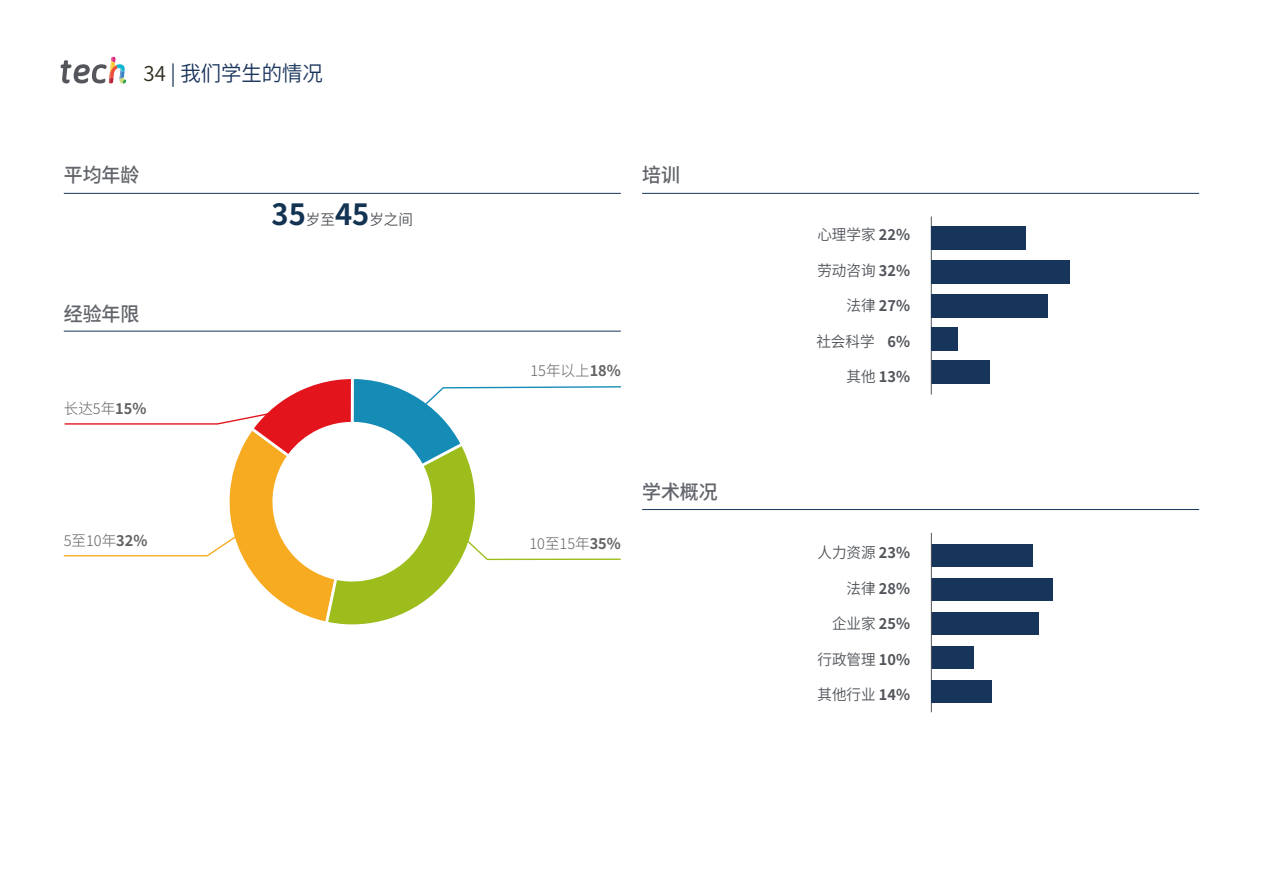
<style>
.page{position:relative;width:1263px;height:893px;background:#fff}
.page>*{position:absolute;margin:0;border:0;box-sizing:border-box;transform-origin:0 0}
.t1{font:21px "Source Han Sans CN";color:#1a355c}
.t2{font:500 19.5px "Source Han Sans CN";color:#61646a}
.t3{font:15px "Source Han Sans CN";color:#52555b}
.t4{font:300 15px "Source Han Sans CN";color:#636363}
.t5{font:700 15px "Source Han Sans CN";color:#52555b}
.s1{color:#312e20}
.s2{font-weight:700}
.s3{font-weight:700;font-size:30px;color:#123352}
.s4{font-weight:400}
</style>
<div class="page">
<svg style="left:61px;top:57px;width:65px;height:27px"></svg>
<hr style="left:64px;top:193px;width:557px;height:1px;background:#17355b">
<hr style="left:64px;top:331px;width:557px;height:1px;background:#17355b">
<hr style="left:642px;top:193px;width:557px;height:1px;background:#17355b">
<div style="left:931px;top:360px;width:59px;height:23px;background:#17355b"></div>
<div style="left:931px;top:645px;width:43px;height:23px;background:#17355b"></div>
<div style="left:931px;top:577px;width:121px;height:23px;background:#17355b"></div>
<hr style="left:642px;top:509px;width:557px;height:1px;background:#17355b">
<div style="left:931px;top:543px;width:102px;height:23px;background:#17355b"></div>
<div style="left:931px;top:611px;width:108px;height:23px;background:#17355b"></div>
<hr style="left:931px;top:533px;width:1px;height:179px;background:#52555b">
<hr style="left:931px;top:217px;width:1px;height:178px;background:#52555b">
<svg style="left:64px;top:379px;width:557px;height:246px"></svg>
<div style="left:931px;top:327px;width:27px;height:24px;background:#17355b"></div>
<div style="left:931px;top:679px;width:61px;height:23px;background:#17355b"></div>
<div style="left:931px;top:294px;width:117px;height:24px;background:#17355b"></div>
<div style="left:931px;top:226px;width:95px;height:24px;background:#17355b"></div>
<div style="left:931px;top:260px;width:138px;height:23px;background:#17355b"></div>
<h1 class="t1" style="left:144px;top:61px;width:181px"><span class="s1">34</span> | 我们学生的情况</h1>
<h2 class="t2" style="left:64px;top:164px;width:77px">平均年龄</h2>
<h2 class="t2" style="left:64px;top:303px;width:77px">经验年限</h2>
<p class="t4" style="left:64px;top:400px;width:84px">长达5年<span class="s2">15%</span></p>
<p class="t3" style="left:272px;top:211px;width:143px"><span class="s3">35</span>岁至<span class="s3">45</span>岁之间</p>
<h2 class="t2" style="left:642px;top:164px;width:39px">培训</h2>
<p class="t3" style="left:817px;top:226px;width:94px">心理学家 <span class="s2">22%</span></p>
<p class="t3" style="left:817px;top:262px;width:94px">劳动咨询 <span class="s2">32%</span></p>
<p class="t5" style="left:846px;top:297px;width:65px"><span class="s4">法律</span> 27%</p>
<p class="t3" style="left:816px;top:333px;width:95px">社会科学 <span class="s2">6%</span></p>
<p class="t4" style="left:530px;top:362px;width:92px">15年以上<span class="s2">18%</span></p>
<p class="t5" style="left:846px;top:368px;width:65px"><span class="s4">其他</span> 13%</p>
<h2 class="t2" style="left:642px;top:481px;width:77px">学术概况</h2>
<p class="t4" style="left:64px;top:532px;width:85px">5至10年<span class="s2">32%</span></p>
<p class="t4" style="left:529px;top:535px;width:93px">10至15年<span class="s2">35%</span></p>
<p class="t3" style="left:817px;top:544px;width:94px">人力资源 <span class="s2">23%</span></p>
<p class="t5" style="left:846px;top:580px;width:65px"><span class="s4">法律</span> 28%</p>
<p class="t3" style="left:832px;top:615px;width:80px">企业家 <span class="s2">25%</span></p>
<p class="t3" style="left:817px;top:651px;width:94px">行政管理 <span class="s2">10%</span></p>
<p class="t3" style="left:817px;top:686px;width:94px">其他行业 <span class="s2">14%</span></p>
</div>
